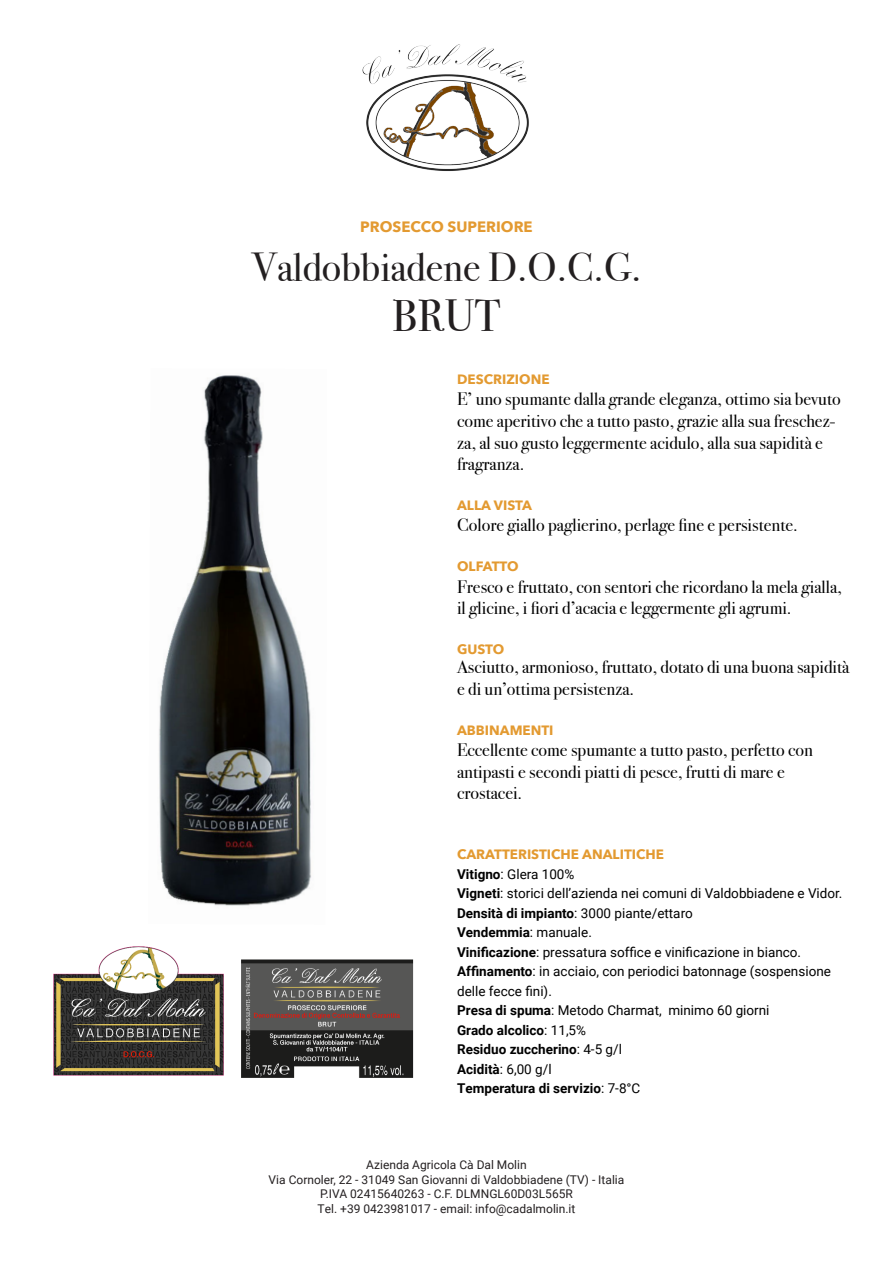
<style>
.page{position:relative;width:893px;height:1263px;background:#fff}
.page>*{position:absolute;margin:0;border:0;box-sizing:border-box;transform-origin:0 0}
.t1{font:45px "Bodoni Svty Two ITCTT";color:#231f20}
.t2{font:40.5px "Bodoni Svty Two ITCTT";color:#231f20}
.t3{font:18px/21.6px "Bodoni Svty Two OSITCTT";color:#000}
.t4{font:700 15px "Avenir Next";color:#e39a31}
.t5{font:13.5px/19.5px "Roboto";color:#000}
.t6{font:700 13.5px "Roboto";color:#000}
.t7{font:700 13.5px "Avenir Next";color:#e39a31}
.t8{font:12px "Roboto";color:#231f20}
.s1{font-weight:700}
.s2{font-weight:400}
</style>
<div class="page">
<img style="left:159px;top:375px;width:153px;height:531px">
<img style="left:362px;top:44px;width:167px;height:127px">
<img style="left:53px;top:946px;width:171px;height:130px">
<img style="left:241px;top:959px;width:173px;height:119px">
<p class="t4" style="left:360px;top:214px;width:174px">PROSECCO SUPERIORE</p>
<p class="t2" style="left:251px;top:234px;width:392px">Valdobbiadene D.O.C.G.</p>
<p class="t1" style="left:392px;top:279px;width:110px">BRUT</p>
<p class="t7" style="left:457px;top:367px;width:94px">DESCRIZIONE</p>
<p class="t3" style="left:457px;top:389px;width:385px">E’ uno spumante dalla grande eleganza, ottimo sia bevuto come aperitivo che a tutto pasto, grazie alla sua freschez&shy;za, al suo gusto leggermente acidulo, alla sua sapidità e fragranza.</p>
<p class="t7" style="left:457px;top:493px;width:76px">ALLA VISTA</p>
<p class="t3" style="left:457px;top:515px;width:342px">Colore giallo paglierino, perlage fine e persistente.</p>
<p class="t7" style="left:457px;top:555px;width:63px">OLFATTO</p>
<p class="t3" style="left:457px;top:576px;width:386px">Fresco e fruttato, con sentori che ricordano la mela gialla, il glicine, i fiori d’acacia e leggermente gli agrumi.</p>
<p class="t7" style="left:457px;top:637px;width:49px">GUSTO</p>
<p class="t3" style="left:457px;top:656px;width:394px">Asciutto, armonioso, fruttato, dotato di una buona sapidità e di un’ottima persistenza.</p>
<p class="t7" style="left:457px;top:718px;width:98px">ABBINAMENTI</p>
<p class="t3" style="left:457px;top:739px;width:357px">Eccellente come spumante a tutto pasto, perfetto con</p>
<p class="t3" style="left:457px;top:761px;width:329px">antipasti e secondi piatti di pesce, frutti di mare e</p>
<p class="t3" style="left:457px;top:782px;width:67px">crostacei.</p>
<p class="t7" style="left:457px;top:843px;width:208px">CARATTERISTICHE ANALITICHE</p>
<p class="t5" style="left:457px;top:863px;width:119px"><span class="s1">Vitigno</span>: Glera 100%</p>
<p class="t5" style="left:457px;top:883px;width:387px"><span class="s1">Vigneti</span>: storici dell’azienda nei comuni di Valdobbiadene e Vidor.</p>
<p class="t5" style="left:457px;top:902px;width:237px"><span class="s1">Densità di impianto</span>: 3000 piante/ettaro</p>
<p class="t6" style="left:457px;top:923px;width:136px">Vendemmia<span class="s2">: manuale.</span></p>
<p class="t5" style="left:457px;top:941px;width:345px"><span class="s1">Vinificazione</span>: pressatura soffice e vinificazione in bianco.</p>
<p class="t5" style="left:457px;top:961px;width:375px"><span class="s1">Affinamento</span>: in acciaio, con periodici batonnage (sospensione delle fecce fini).</p>
<p class="t5" style="left:457px;top:1000px;width:314px"><span class="s1">Presa di spuma</span>: Metodo Charmat, minimo 60 giorni</p>
<p class="t6" style="left:457px;top:1020px;width:130px">Grado alcolico<span class="s2">: 11,5%</span></p>
<p class="t6" style="left:457px;top:1040px;width:166px">Residuo zuccherino<span class="s2">: 4-5 g/l</span></p>
<p class="t5" style="left:457px;top:1058px;width:96px"><span class="s1">Acidità</span>: 6,00 g/l</p>
<p class="t6" style="left:457px;top:1079px;width:185px">Temperatura di servizio<span class="s2">: 7-8°C</span></p>
<p class="t8" style="left:366px;top:1157px;width:162px">Azienda Agricola Cà Dal Molin</p>
<p class="t8" style="left:269px;top:1171px;width:357px">Via Cornoler, 22 - 31049 San Giovanni di Valdobbiadene (TV) - Italia</p>
<p class="t8" style="left:320px;top:1185px;width:254px">P.IVA 02415640263 - C.F. DLMNGL60D03L565R</p>
<p class="t8" style="left:318px;top:1200px;width:259px">Tel. +39 0423981017 - email: info@cadalmolin.it</p>
</div>
